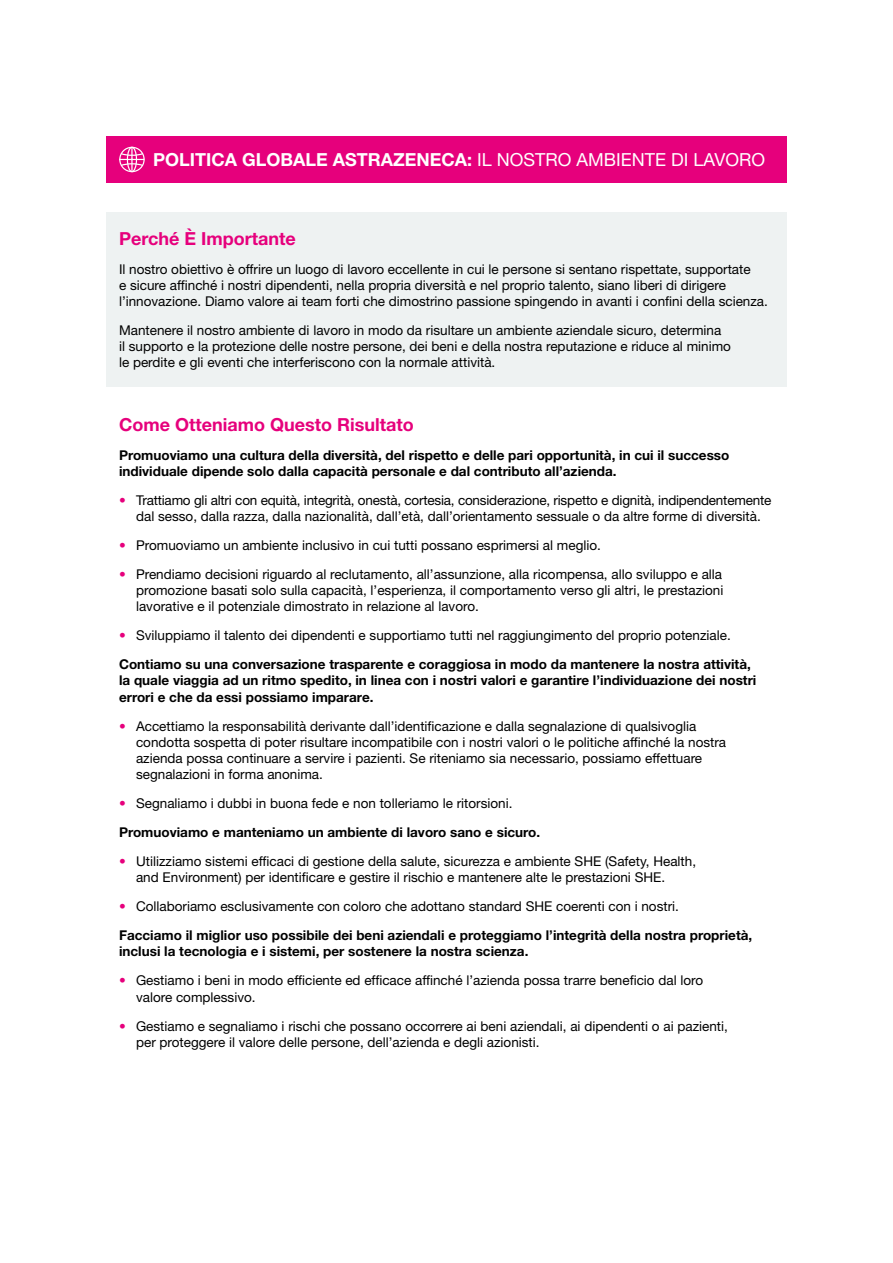
<style>
.page{position:relative;width:893px;height:1263px;background:#fff}
.page>*{position:absolute;margin:0;border:0;box-sizing:border-box;transform-origin:0 0}
.t1{font:700 18px "Helvetica Neue LT Std";color:#fff}
.t2{font:700 18px "Helvetica Neue LT Std";color:#e6007c}
.t3{font:13.5px/16.2px "Helvetica Neue LT Std";color:#000}
.t4{font:700 13.5px/16.2px "Helvetica Neue LT Std";color:#000}
.s1{font-weight:400}
.s2{color:#e6007c}
.s3{font-weight:700}
.s4{font-weight:400;color:#e6007c}
</style>
<div class="page">
<div style="left:106px;top:136px;width:681px;height:47px;background:#e6007c"></div>
<div style="left:106px;top:213px;width:681px;height:174px;background:#eef2f2"></div>
<svg style="left:119px;top:146px;width:26px;height:27px"></svg>
<h1 class="t1" style="left:153px;top:148px;width:613px">POLITICA GLOBALE ASTRAZENECA: <span class="s1">IL NOSTRO AMBIENTE DI LAVORO</span></h1>
<h1 class="t2" style="left:119px;top:227px;width:178px">Perché È Importante</h1>
<p class="t3" style="left:119px;top:260px;width:650px">Il nostro obiettivo è offrire un luogo di lavoro eccellente in cui le persone si sentano rispettate, supportate<br>e sicure affinché i nostri dipendenti, nella propria diversità e nel proprio talento, siano liberi di dirigere l’innovazione. Diamo valore ai team forti che dimostrino passione spingendo in avanti i confini della scienza.</p>
<p class="t3" style="left:119px;top:322px;width:613px">Mantenere il nostro ambiente di lavoro in modo da risultare un ambiente aziendale sicuro, determina<br>il supporto e la protezione delle nostre persone, dei beni e della nostra reputazione e riduce al minimo le perdite e gli eventi che interferiscono con la normale attività.</p>
<h1 class="t2" style="left:119px;top:413px;width:296px">Come Otteniamo Questo Risultato</h1>
<p class="t4" style="left:119px;top:446px;width:612px">Promuoviamo una cultura della diversità, del rispetto e delle pari opportunità, in cui il successo individuale dipende solo dalla capacità personale e dal contributo all’azienda.</p>
<p class="t3" style="left:119px;top:492px;width:654px;text-align:center"><span class="s2">•</span> Trattiamo gli altri con equità, integrità, onestà, cortesia, considerazione, rispetto e dignità, indipendentemente dal sesso, dalla razza, dalla nazionalità, dall’età, dall’orientamento sessuale o da altre forme di diversità.</p>
<p class="t3" style="left:119px;top:537px;width:483px"><span class="s2">•</span> Promuoviamo un ambiente inclusivo in cui tutti possano esprimersi al meglio.</p>
<p class="t3" style="left:136px;top:566px;width:589px;text-align:justify;text-indent:-17px"><span class="s2">•</span> Prendiamo decisioni riguardo al reclutamento, all’assunzione, alla ricompensa, allo sviluppo e alla promozione basati solo sulla capacità, l’esperienza, il comportamento verso gli altri, le prestazioni lavorative e il potenziale dimostrato in relazione al lavoro.</p>
<p class="t3" style="left:119px;top:621px;width:633px;line-height:29px"><span class="s2">•</span> Sviluppiamo il talento dei dipendenti e supportiamo tutti nel raggiungimento del proprio potenziale.<br><span class="s3">Contiamo su una conversazione trasparente e coraggiosa in modo da mantenere la nostra attività,</span></p>
<p class="t4" style="left:119px;top:672px;width:639px">la quale viaggia ad un ritmo spedito, in linea con i nostri valori e garantire l’individuazione dei nostri errori e che da essi possiamo imparare.</p>
<p class="t3" style="left:136px;top:717px;width:592px;text-indent:-17px"><span class="s2">•</span> Accettiamo la responsabilità derivante dall’identificazione e dalla segnalazione di qualsivoglia condotta sospetta di poter risultare incompatibile con i nostri valori o le politiche affinché la nostra azienda possa continuare a servire i pazienti. Se riteniamo sia necessario, possiamo effettuare segnalazioni in forma anonima.</p>
<p class="t3" style="left:119px;top:789px;width:423px;line-height:29px"><span class="s2">•</span> Segnaliamo i dubbi in buona fede e non tolleriamo le ritorsioni.<br><span class="s3">Promuoviamo e manteniamo un ambiente di lavoro sano e sicuro.</span></p>
<p class="t3" style="left:136px;top:853px;width:561px;text-indent:-17px"><span class="s2">•</span> Utilizziamo sistemi efficaci di gestione della salute, sicurezza e ambiente SHE (Safety, Health, and Environment) per identificare e gestire il rischio e mantenere alte le prestazioni SHE.</p>
<p class="t4" style="left:119px;top:892px;width:635px;line-height:29px"><span class="s4">•</span> <span class="s1">Collaboriamo esclusivamente con coloro che adottano standard SHE coerenti con i nostri.<br></span>Facciamo il miglior uso possibile dei beni aziendali e proteggiamo l’integrità della nostra proprietà,</p>
<p class="t4" style="left:119px;top:943px;width:411px">inclusi la tecnologia e i sistemi, per sostenere la nostra scienza.</p>
<p class="t3" style="left:136px;top:972px;width:569px;text-indent:-17px"><span class="s2">•</span> Gestiamo i beni in modo efficiente ed efficace affinché l’azienda possa trarre beneficio dal loro valore complessivo.</p>
<p class="t3" style="left:136px;top:1017px;width:593px;text-indent:-17px"><span class="s2">•</span> Gestiamo e segnaliamo i rischi che possano occorrere ai beni aziendali, ai dipendenti o ai pazienti, per proteggere il valore delle persone, dell’azienda e degli azionisti.</p>
</div>
